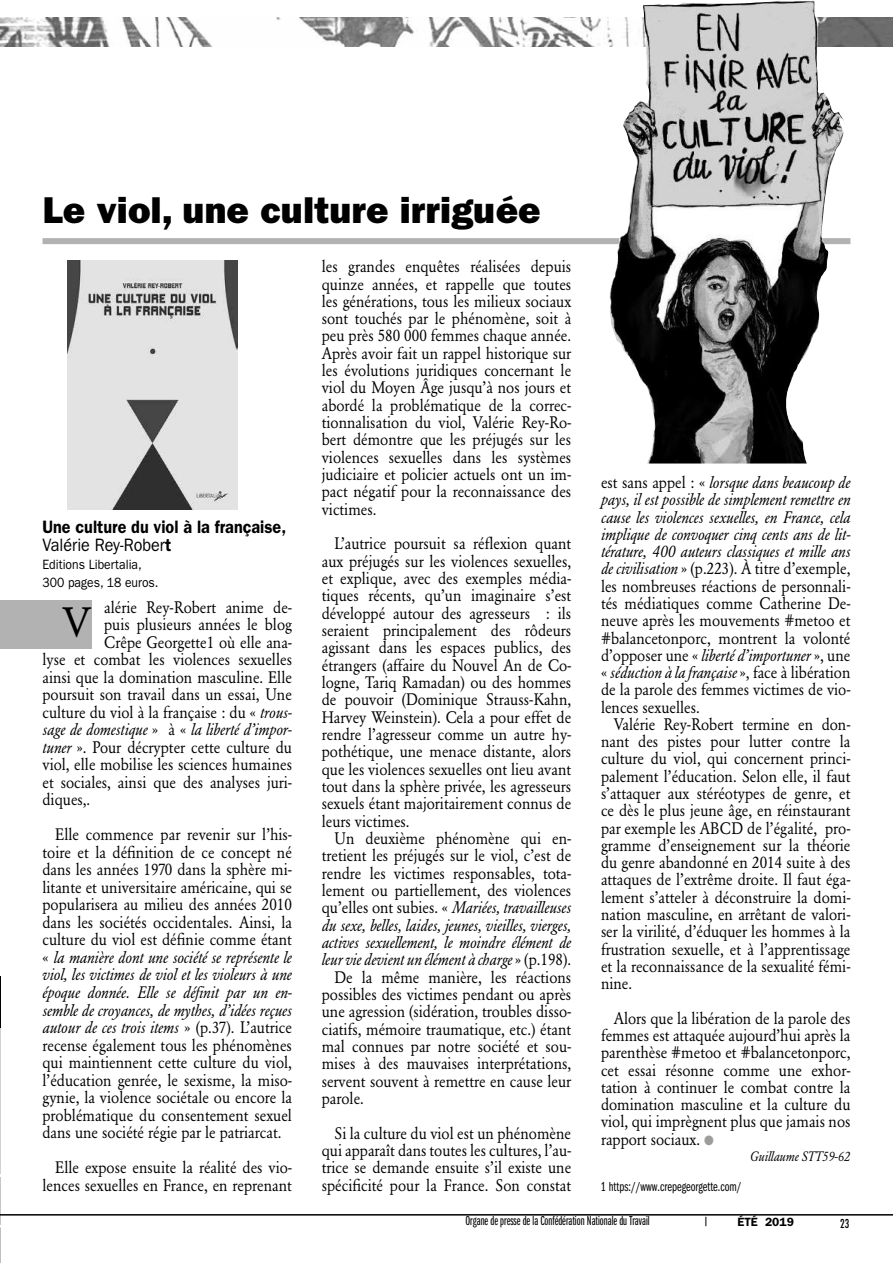
<style>
.page{position:relative;width:893px;height:1263px;background:#fff}
.page>*{position:absolute;margin:0;border:0;box-sizing:border-box;transform-origin:0 0}
.t1{font:42px "Garamond BE";color:#000}
.t2{font:37.5px "ITC Franklin Gothic Std Hvy";color:#000}
.t3{font:600 18px/18px "ITC Franklin Gothic Std";color:#000;scale:.9 1}
.t4{font:16.5px/17.2px "Garamond BE";color:#000;text-align:justify;scale:.91 1}
.t5{font:italic 16.5px "Garamond BE";color:#000;scale:.91 1}
.t6{font:13.5px "ITC Franklin Gothic Std Bk X Cp";color:#000}
.t7{font:13.5px/18px "ITC Franklin Gothic Std";color:#000;scale:.9 1}
.t8{font:13.5px "ITC Franklin Gothic Std Bk Cp";color:#000;scale:.91 1}
.t9{font:italic 13.5px "Garamond BE";color:#000;scale:.91 1}
.t10{font:600 12px "ITC Franklin Gothic Std";color:#000}
.t11{font:condensed 12px "Futura Std";color:#000;scale:.91 1}
.s1{font-weight:400}
.s2{font-style:italic}
.s3{font-style:normal}
.s4{color:#9d9d9c}
</style>
<div class="page">
<img style="left:0;top:17px;width:893px;height:30px">
<hr style="left:0;top:1027px;width:1px;height:146px;background:#d2d2d2">
<hr style="left:0;top:1227px;width:1px;height:36px;background:#9b9b9a">
<hr style="left:0;top:1177px;width:1px;height:48px;background:#c6c6c6">
<hr style="left:0;top:976px;width:1px;height:51px;background:#000">
<hr style="left:0;top:1214px;width:893px;height:1px;background:#000">
<div style="left:43px;top:238px;width:807px;height:6px;background:#b3b2b2"></div>
<div style="left:0;top:600px;width:91px;height:48px;background:#b3b2b2"></div>
<img style="left:68px;top:260px;width:170px;height:250px">
<img style="left:609px;top:1px;width:236px;height:462px">
<h2 class="t2" style="left:43px;top:189px;width:500px">Le viol, une culture irriguée</h2>
<p class="t3" style="left:43px;top:518px;width:272px">Une culture du viol à la française,<br><span class="s1">Valérie Rey-Rober</span>t</p>
<p class="t7" style="left:43px;top:556px;width:130px">Editions Libertalia,<br>300 pages, 18 euros.</p>
<h1 class="t1" style="left:63px;top:598px;width:30px">V</h1>
<p class="t4" style="left:104px;top:598px;width:208px">alérie Rey-Robert anime de-</p>
<p class="t4" style="left:104px;top:616px;width:208px">puis plusieurs années le blog</p>
<p class="t4" style="left:104px;top:633px;width:208px">Crêpe Georgette1 où elle ana-</p>
<p class="t4" style="left:43px;top:651px;width:276px">lyse et combat les violences sexuelles</p>
<p class="t4" style="left:43px;top:668px;width:276px">ainsi que la domination masculine. Elle</p>
<p class="t4" style="left:43px;top:686px;width:276px">poursuit son travail dans un essai, Une</p>
<p class="t4" style="left:43px;top:703px;width:276px">culture du viol à la française : du « <span class="s2">trous-</span></p>
<p class="t5" style="left:43px;top:720px;width:276px">sage de domestique <span class="s3">» à «</span> la liberté d’impor-</p>
<p class="t4" style="left:43px;top:738px;width:276px"><span class="s2">tuner</span> ». Pour décrypter cette culture du</p>
<p class="t4" style="left:43px;top:756px;width:276px">viol, elle mobilise les sciences humaines</p>
<p class="t4" style="left:43px;top:773px;width:276px">et sociales, ainsi que des analyses juri-</p>
<p class="t4" style="left:43px;top:791px;width:54px">diques,.</p>
<p class="t4" style="left:43px;top:826px;width:276px;text-indent:13px">Elle commence par revenir sur l’his&shy;toire et la définition de ce concept né dans les années 1970 dans la sphère mi&shy;litante et universitaire américaine, qui se popularisera au milieu des années 2010 dans les sociétés occidentales. Ainsi, la culture du viol est définie comme étant « <span class="s2">la manière dont une société se représente le viol, les victimes de viol et les violeurs à une époque donnée. Elle se définit par un en&shy;semble de croyances, de mythes, d’idées reçues autour de ces trois items</span> » (p.37). L’autrice recense également tous les phénomènes qui maintiennent cette culture du viol, l’éducation genrée, le sexisme, la miso&shy;gynie, la violence sociétale ou encore la problématique du consentement sexuel dans une société régie par le patriarcat.</p>
<p class="t4" style="left:43px;top:1159px;width:276px;text-align:right">Elle expose ensuite la réalité des vio&shy;lences sexuelles en France, en reprenant</p>
<p class="t4" style="left:322px;top:258px;width:276px">les grandes enquêtes réalisées depuis quinze années, et rappelle que toutes les générations, tous les milieux sociaux sont touchés par le phénomène, soit à peu près 580 000 femmes chaque année.<br>Après avoir fait un rappel historique sur les évolutions juridiques concernant le viol du Moyen Âge jusqu’à nos jours et abordé la problématique de la correc&shy;tionnalisation du viol, Valérie Rey-Ro&shy;bert démontre que les préjugés sur les violences sexuelles dans les systèmes judiciaire et policier actuels ont un im&shy;pact négatif pour la reconnaissance des victimes.</p>
<p class="t4" style="left:322px;top:535px;width:276px;text-indent:13px">L’autrice poursuit sa réflexion quant aux préjugés sur les violences sexuelles, et explique, avec des exemples média&shy;tiques récents, qu’un imaginaire s’est développé autour des agresseurs : ils seraient principalement des rôdeurs agissant dans les espaces publics, des étrangers (affaire du Nouvel An de Co&shy;logne, Tariq Ramadan) ou des hommes de pouvoir (Dominique Strauss-Kahn, Harvey Weinstein). Cela a pour effet de rendre l’agresseur comme un autre hy&shy;pothétique, une menace distante, alors que les violences sexuelles ont lieu avant tout dans la sphère privée, les agresseurs sexuels étant majoritairement connus de leurs victimes.</p>
<p class="t4" style="left:335px;top:830px;width:262px">Un deuxième phénomène qui en-</p>
<p class="t4" style="left:322px;top:847px;width:276px">tretient les préjugés sur le viol, c’est de</p>
<p class="t4" style="left:322px;top:864px;width:276px">rendre les victimes responsables, tota-</p>
<p class="t4" style="left:322px;top:882px;width:276px">lement ou partiellement, des violences</p>
<p class="t5" style="left:322px;top:898px;width:276px"><span class="s3">qu’elles ont subies. «</span> Mariées, travailleuses</p>
<p class="t5" style="left:322px;top:915px;width:276px">du sexe, belles, laides, jeunes, vieilles, vierges,</p>
<p class="t5" style="left:322px;top:933px;width:276px">actives sexuellement, le moindre élément de</p>
<p class="t5" style="left:322px;top:950px;width:276px">leur vie devient un élément à charge <span class="s3">» (p.198).</span></p>
<p class="t4" style="left:334px;top:968px;width:262px">De la même manière, les réactions</p>
<p class="t4" style="left:322px;top:986px;width:276px">possibles des victimes pendant ou après</p>
<p class="t4" style="left:322px;top:1003px;width:276px">une agression (sidération, troubles disso-</p>
<p class="t4" style="left:322px;top:1020px;width:276px">ciatifs, mémoire traumatique, etc.) étant</p>
<p class="t4" style="left:322px;top:1038px;width:276px">mal connues par notre société et sou-</p>
<p class="t4" style="left:322px;top:1055px;width:276px">mises à des mauvaises interprétations,</p>
<p class="t4" style="left:322px;top:1072px;width:276px">servent souvent à remettre en cause leur</p>
<p class="t4" style="left:322px;top:1090px;width:48px">parole.</p>
<p class="t4" style="left:322px;top:1124px;width:276px;text-indent:13px">Si la culture du viol est un phénomène qui apparaît dans toutes les cultures, l’au&shy;trice se demande ensuite s’il existe une spécificité pour la France. Son constat</p>
<p class="t4" style="left:601px;top:474px;width:276px">est sans appel : « <span class="s2">lorsque dans beaucoup de pays, il est possible de simplement remettre en cause les violences sexuelles, en France, cela implique de convoquer cinq cents ans de lit&shy;térature, 400 auteurs classiques et mille ans de civilisation</span> » (p.223). À titre d’exemple, les nombreuses réactions de personnali&shy;tés médiatiques comme Catherine De&shy;neuve après les mouvements #metoo et #balancetonporc, montrent la volonté d’opposer une « <span class="s2">liberté d’importuner</span> », une « <span class="s2">séduction à la française</span> », face à libération de la parole des femmes victimes de vio&shy;lences sexuelles.</p>
<p class="t4" style="left:601px;top:716px;width:276px;text-indent:13px">Valérie Rey-Robert termine en don&shy;nant des pistes pour lutter contre la culture du viol, qui concernent princi&shy;palement l’éducation. Selon elle, il faut s’attaquer aux stéréotypes de genre, et ce dès le plus jeune âge, en réinstaurant par exemple les ABCD de l’égalité, pro&shy;gramme d’enseignement sur la théorie du genre abandonné en 2014 suite à des attaques de l’extrême droite. Il faut éga&shy;lement s’atteler à déconstruire la domi&shy;nation masculine, en arrêtant de valori&shy;ser la virilité, d’éduquer les hommes à la frustration sexuelle, et à l’apprentissage et la reconnaissance de la sexualité fémi&shy;nine.</p>
<p class="t4" style="left:601px;top:1009px;width:276px;text-indent:13px">Alors que la libération de la parole des femmes est attaquée aujourd’hui après la parenthèse #metoo et #balancetonporc, cet essai résonne comme une exhor&shy;tation à continuer le combat contre la domination masculine et la culture du viol, qui imprègnent plus que jamais nos rapport sociaux. <span class="s4">●</span></p>
<p class="t9" style="left:750px;top:1148px;width:112px">Guillaume STT59-62</p>
<p class="t8" style="left:601px;top:1179px;width:156px">1 https://www.crepegeorgette.com/</p>
<p class="t6" style="left:465px;top:1214px;width:186px">Organe de presse de la Confédération Nationale du Travail</p>
<p class="t10" style="left:737px;top:1215px;width:58px">ÉTÉ 2019</p>
<p class="t11" style="left:840px;top:1217px;width:11px">23</p>
</div>
